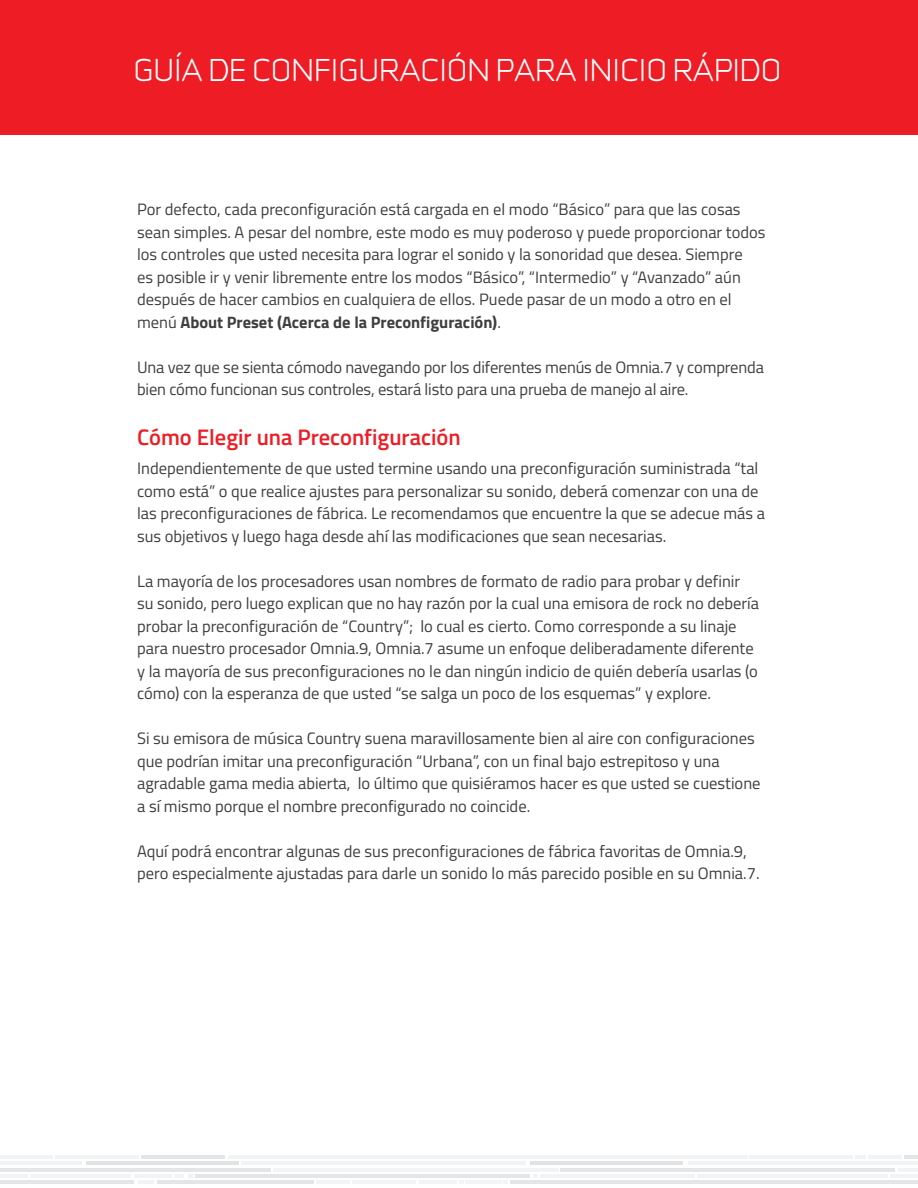
<style>
.page{position:relative;width:918px;height:1188px;background:#fff}
.page>*{position:absolute;margin:0;border:0;box-sizing:border-box;transform-origin:0 0}
.t1{font:28.5px "Infinity T M Regular";color:#fff}
.Heading_2{font:600 22.5px "Titillium Web";color:#ee1c24}
.t2{font:16.5px/22.5px "Titillium Web";color:#3e3e3f}
.s1{font-weight:700}
</style>
<div class="page">
<div style="left:0;top:0;width:918px;height:135px;background:#ee1c24"></div>
<hr style="left:228px;top:1155px;width:520px;height:3px;background:#f2f3f4">
<hr style="left:0;top:1168px;width:271px;height:3px;background:#e4e5e7">
<hr style="left:560px;top:1168px;width:335px;height:3px;background:#e4e5e7">
<hr style="left:196px;top:1174px;width:334px;height:4px;background:#e4e5e7">
<hr style="left:87px;top:1161px;width:152px;height:4px;background:#e1e2e4">
<hr style="left:530px;top:1161px;width:152px;height:4px;background:#e1e2e4">
<hr style="left:0;top:1161px;width:82px;height:4px;background:#f2f3f4">
<hr style="left:241px;top:1161px;width:285px;height:4px;background:#f2f3f4">
<hr style="left:688px;top:1161px;width:230px;height:4px;background:#f2f3f4">
<hr style="left:353px;top:1181px;width:63px;height:3px;background:#f2f3f4">
<hr style="left:157px;top:1181px;width:157px;height:3px;background:#e4e5e7">
<hr style="left:141px;top:1155px;width:84px;height:3px;background:#e4e5e7">
<hr style="left:55px;top:1155px;width:84px;height:3px;background:#f2f3f4">
<hr style="left:0;top:1181px;width:134px;height:3px;background:#e4e5e7">
<hr style="left:821px;top:1181px;width:97px;height:3px;background:#e4e5e7">
<hr style="left:750px;top:1155px;width:103px;height:3px;background:#f2f3f4">
<svg style="left:855px;top:1155px;width:11px;height:3px"></svg>
<hr style="left:869px;top:1155px;width:33px;height:3px;background:#f2f3f4">
<hr style="left:904px;top:1155px;width:14px;height:3px;background:#e4e5e7">
<hr style="left:419px;top:1181px;width:38px;height:3px;background:#f2f3f4">
<hr style="left:465px;top:1181px;width:36px;height:3px;background:#f2f3f4">
<hr style="left:317px;top:1181px;width:33px;height:3px;background:#f2f3f4">
<hr style="left:139px;top:1181px;width:15px;height:3px;background:#f2f3f4">
<hr style="left:134px;top:1174px;width:37px;height:4px;background:#f2f3f4">
<hr style="left:31px;top:1174px;width:100px;height:4px;background:#f2f3f4">
<hr style="left:891px;top:1174px;width:27px;height:4px;background:#f2f3f4">
<hr style="left:898px;top:1168px;width:20px;height:3px;background:#f2f3f4">
<hr style="left:0;top:1155px;width:53px;height:3px;background:#f2f3f4">
<hr style="left:0;top:1174px;width:28px;height:4px;background:#f2f3f4">
<svg style="left:175px;top:1174px;width:18px;height:4px"></svg>
<svg style="left:459px;top:1181px;width:4px;height:3px"></svg>
<svg style="left:504px;top:1181px;width:4px;height:3px"></svg>
<svg style="left:533px;top:1174px;width:4px;height:4px"></svg>
<hr style="left:273px;top:1168px;width:286px;height:3px;background:#f2f3f4">
<hr style="left:540px;top:1174px;width:154px;height:4px;background:#f2f3f4">
<hr style="left:697px;top:1174px;width:191px;height:4px;background:#f2f3f4">
<hr style="left:510px;top:1181px;width:335px;height:3px;background:#e4e5e7">
<h1 class="t1" style="left:133px;top:50px;width:650px">GUÍA DE CONFIGURACIÓN PARA INICIO RÁPIDO</h1>
<p class="t2" style="left:137px;top:197px;width:630px">Por defecto, cada preconfiguración está cargada en el modo “Básico” para que las cosas sean simples. A pesar del nombre, este modo es muy poderoso y puede proporcionar todos los controles que usted necesita para lograr el sonido y la sonoridad que desea. Siempre<br>es posible ir y venir libremente entre los modos “Básico”, “Intermedio” y “Avanzado” aún después de hacer cambios en cualquiera de ellos. Puede pasar de un modo a otro en el menú <span class="s1">About Preset (Acerca de la Preconfiguración)</span>.</p>
<p class="t2" style="left:137px;top:355px;width:628px">Una vez que se sienta cómodo navegando por los diferentes menús de Omnia.7 y comprenda bien cómo funcionan sus controles, estará listo para una prueba de manejo al aire.</p>
<p class="Heading_2" style="left:137px;top:420px;width:325px">Cómo Elegir una Preconfiguración</p>
<p class="t2" style="left:137px;top:456px;width:629px">Independientemente de que usted termine usando una preconfiguración suministrada “tal como está” o que realice ajustes para personalizar su sonido, deberá comenzar con una de las preconfiguraciones de fábrica. Le recomendamos que encuentre la que se adecue más a sus objetivos y luego haga desde ahí las modificaciones que sean necesarias.</p>
<p class="t2" style="left:137px;top:569px;width:623px">La mayoría de los procesadores usan nombres de formato de radio para probar y definir su sonido, pero luego explican que no hay razón por la cual una emisora de rock no debería probar la preconfiguración de “Country”; lo cual es cierto. Como corresponde a su linaje para nuestro procesador Omnia.9, Omnia.7 asume un enfoque deliberadamente diferente y la mayoría de sus preconfiguraciones no le dan ningún indicio de quién debería usarlas (o cómo) con la esperanza de que usted “se salga un poco de los esquemas” y explore.</p>
<p class="t2" style="left:137px;top:726px;width:625px">Si su emisora de música Country suena maravillosamente bien al aire con configuraciones que podrían imitar una preconfiguración “Urbana”, con un final bajo estrepitoso y una agradable gama media abierta, lo último que quisiéramos hacer es que usted se cuestione a sí mismo porque el nombre preconfigurado no coincide.</p>
<p class="t2" style="left:137px;top:839px;width:624px">Aquí podrá encontrar algunas de sus preconfiguraciones de fábrica favoritas de Omnia.9, pero especialmente ajustadas para darle un sonido lo más parecido posible en su Omnia.7.</p>
</div>
